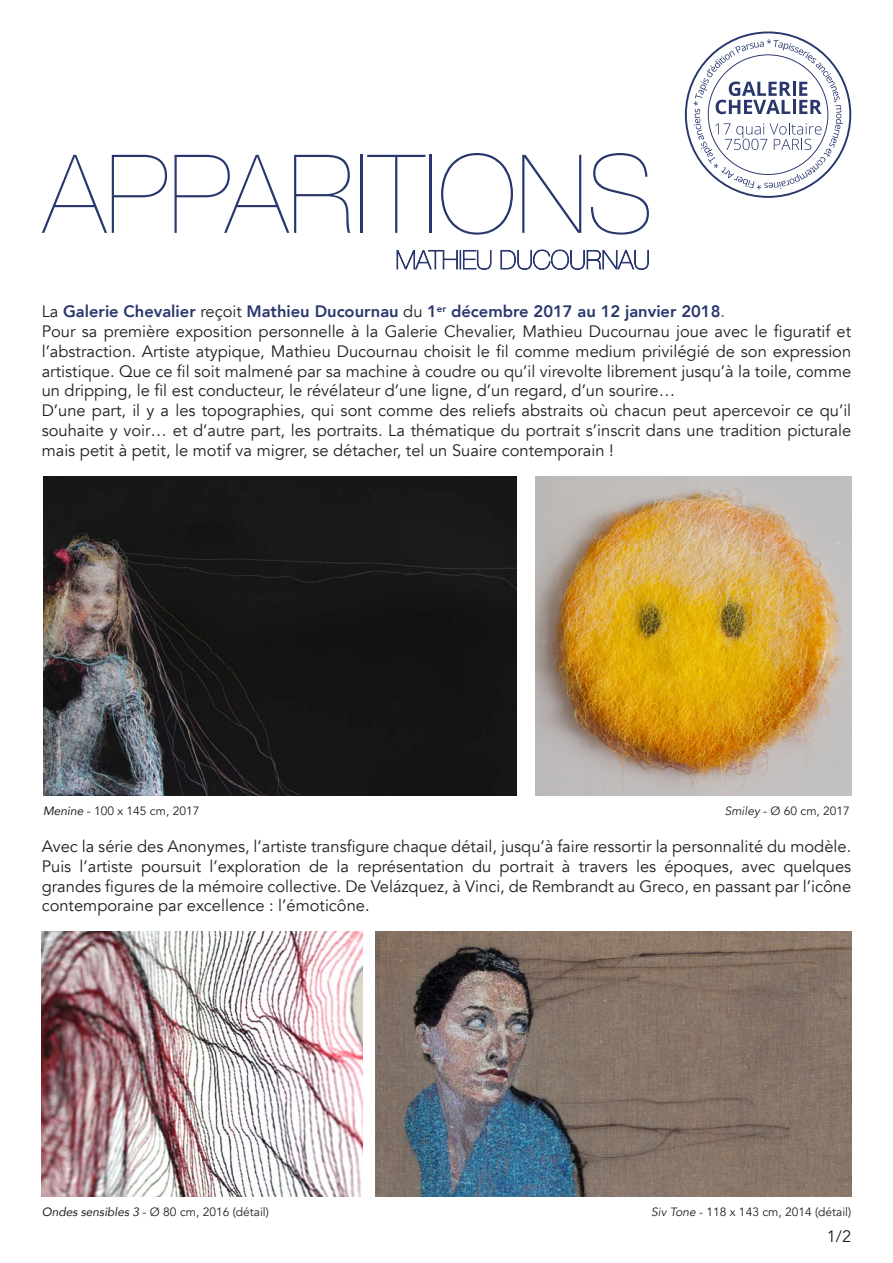
<style>
.page{position:relative;width:893px;height:1263px;background:#fff}
.page>*{position:absolute;margin:0;border:0;box-sizing:border-box;transform-origin:0 0}
.t1{font:200 109.35px "Helvetica Neue";color:#29376c}
.t2{font:16.5px/19.8px "Avenir";color:#231f20;text-align:justify}
.t3{font:800 16.5px "Avenir";color:#29376c}
.t4{font:12px "Avenir";color:#231f20}
.s1{font-weight:400;color:#231f20}
.s2{font-weight:400}
.s3{font-style:italic}
</style>
<div class="page">
<svg style="left:685px;top:31px;width:166px;height:167px"></svg>
<img style="left:376px;top:931px;width:475px;height:265px">
<img style="left:42px;top:931px;width:321px;height:265px">
<img style="left:536px;top:476px;width:315px;height:320px">
<img style="left:43px;top:476px;width:474px;height:320px">
<svg style="left:396px;top:250px;width:96px;height:20px"></svg>
<svg style="left:500px;top:249px;width:149px;height:21px"></svg>
<p class="t1" style="left:43px;top:109px;width:612px">APPARITIONS</p>
<p class="t3" style="left:42px;top:299px;width:685px"><span class="s1">La</span> Galerie Chevalier <span class="s1">reçoit</span> Mathieu Ducournau <span class="s1">du</span> 1<sup>er</sup> décembre 2017 au 12 janvier 2018<span class="s2">.</span></p>
<p class="t2" style="left:42px;top:322px;width:811px">Pour sa première exposition personnelle à la Galerie Chevalier, Mathieu Ducournau joue avec le figuratif et l’abstraction. Artiste atypique, Mathieu Ducournau choisit le fil comme medium privilégié de son expression artistique. Que ce fil soit malmené par sa machine à coudre ou qu’il virevolte librement jusqu’à la toile, comme un dripping, le fil est conducteur, le révélateur d’une ligne, d’un regard, d’un sourire…</p>
<p class="t2" style="left:42px;top:401px;width:811px">D’une part, il y a les topographies, qui sont comme des reliefs abstraits où chacun peut apercevoir ce qu’il souhaite y voir… et d’autre part, les portraits. La thématique du portrait s’inscrit dans une tradition picturale mais petit à petit, le motif va migrer, se détacher, tel un Suaire contemporain !</p>
<p class="t4" style="left:43px;top:803px;width:158px"><span class="s3">Menine</span> - 100 x 145 cm, 2017</p>
<p class="t4" style="left:725px;top:803px;width:127px"><span class="s3">Smiley</span> - Ø 60 cm, 2017</p>
<p class="t2" style="left:42px;top:837px;width:811px">Avec la série des Anonymes, l’artiste transfigure chaque détail, jusqu’à faire ressortir la personnalité du modèle.<br>Puis l’artiste poursuit l’exploration de la représentation du portrait à travers les époques, avec quelques grandes figures de la mémoire collective. De Velázquez, à Vinci, de Rembrandt au Greco, en passant par l’icône contemporaine par excellence : l’émoticône.</p>
<p class="t4" style="left:42px;top:1204px;width:229px"><span class="s3">Ondes sensibles 3</span> - Ø 80 cm, 2016 (détail)</p>
<p class="t4" style="left:651px;top:1204px;width:202px"><span class="s3">Siv Tone</span> - 118 x 143 cm, 2014 (détail)</p>
<p class="t2" style="left:827px;top:1226px;width:26px">1/2</p>
</div>
